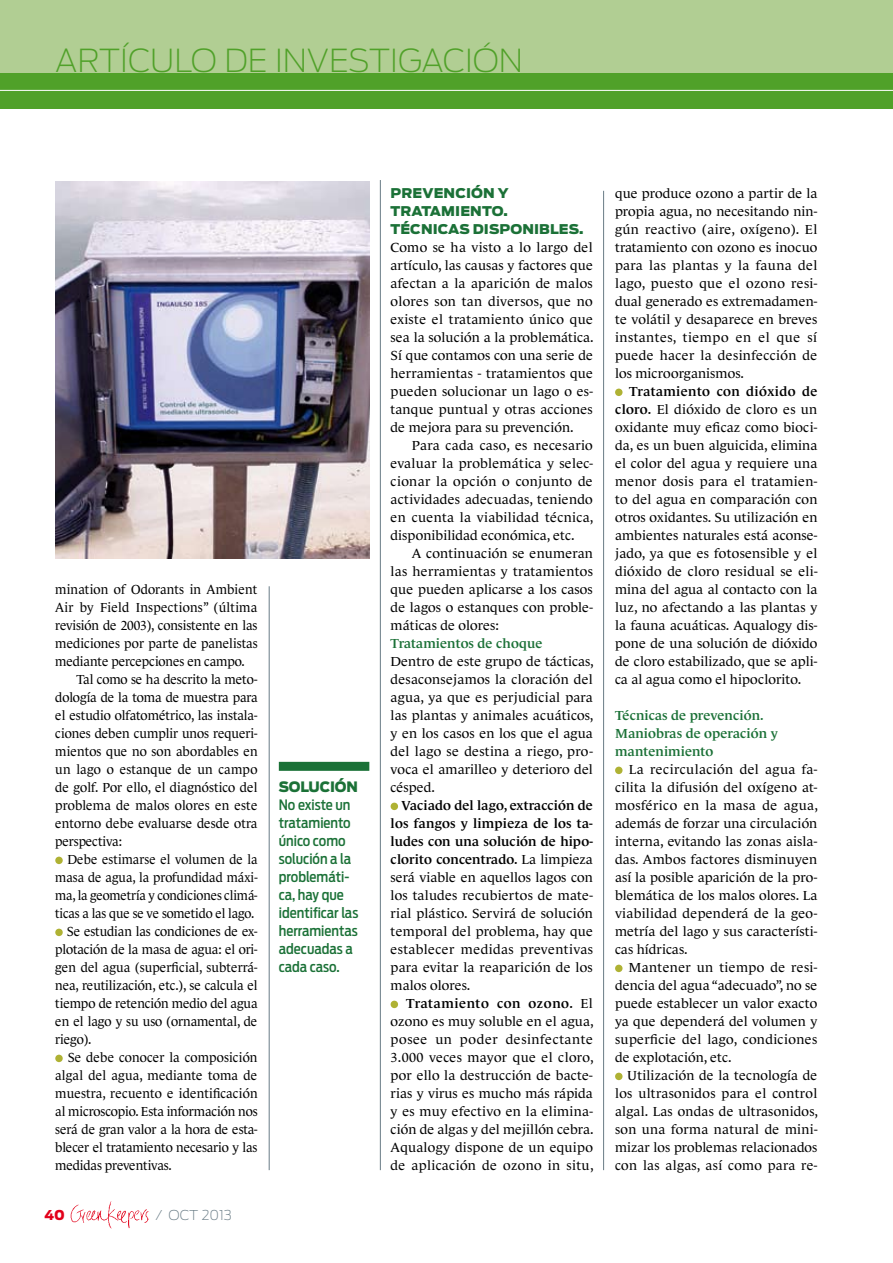
<style>
.page{position:relative;width:893px;height:1263px;background:#fff}
.page>*{position:absolute;margin:0;border:0;box-sizing:border-box;transform-origin:0 0}
.t1{font:200 31.5px "Antenna";color:#50a129}
.t2{font:500 14.25px/18px "Antenna Cond";color:#1b7137}
.t3{font:900 14.25px "Antenna";color:#1b7137;scale:.95 1}
.t4{font:200 13.5px "Antenna";color:#697c86}
.t5{font:900 13.5px "Antenna";color:#e2001a}
.t6{font:13.35px/18px "Le Monde Journal";letter-spacing:.005em;color:#000;text-align:justify}
.t7{font:13.35px "Le Monde Journal";letter-spacing:.005em;color:#000;scale:.95 1}
.t8{font:600 13.35px/18px "Le Monde Journal";letter-spacing:.005em;color:#1b7137}
.t9{font:900 13.35px/18px "Antenna";letter-spacing:.005em;color:#1b7137}
.s1{font-weight:600}
</style>
<div class="page">
<img style="left:70px;top:1201px;width:79px;height:28px">
<div style="left:0;top:0;width:893px;height:108px;background:#50a129"></div>
<div style="left:0;top:0;width:893px;height:72px;background:#b1ce93"></div>
<hr style="left:0;top:90px;width:893px;height:1px;background:#fff">
<svg style="left:55px;top:857px;width:8px;height:7px"></svg>
<svg style="left:55px;top:929px;width:8px;height:7px"></svg>
<svg style="left:55px;top:1055px;width:8px;height:7px"></svg>
<svg style="left:391px;top:803px;width:7px;height:7px"></svg>
<svg style="left:391px;top:1001px;width:7px;height:7px"></svg>
<hr style="left:603px;top:191px;width:1px;height:979px;background:#697c86">
<hr style="left:269px;top:586px;width:1px;height:584px;background:#697c86">
<hr style="left:380px;top:180px;width:1px;height:990px;background:#697c86">
<svg style="left:615px;top:389px;width:7px;height:7px"></svg>
<svg style="left:615px;top:767px;width:7px;height:7px"></svg>
<svg style="left:615px;top:965px;width:7px;height:7px"></svg>
<svg style="left:615px;top:1073px;width:7px;height:7px"></svg>
<img style="left:55px;top:182px;width:314px;height:376px">
<div style="left:279px;top:762px;width:90px;height:9px;background:#1b7137"></div>
<h1 class="t1" style="left:55px;top:42px;width:469px">ARTÍCULO DE INVESTIGACIÓN</h1>
<p class="t6" style="left:55px;top:580px;width:204px">mination of Odorants in Ambient</p>
<p class="t6" style="left:55px;top:598px;width:204px">Air by Field Inspections” (última</p>
<p class="t6" style="left:55px;top:616px;width:204px">revisión de 2003), consistente en las</p>
<p class="t6" style="left:55px;top:634px;width:204px">mediciones por parte de panelistas</p>
<p class="t6" style="left:55px;top:652px;width:191px">mediante percepciones en campo.</p>
<p class="t6" style="left:77px;top:670px;width:183px">Tal como se ha descrito la meto-</p>
<p class="t6" style="left:55px;top:688px;width:204px">dología de la toma de muestra para</p>
<p class="t6" style="left:55px;top:706px;width:204px">el estudio olfatométrico, las instala-</p>
<p class="t6" style="left:55px;top:724px;width:204px">ciones deben cumplir unos requeri-</p>
<p class="t6" style="left:55px;top:742px;width:204px">mientos que no son abordables en</p>
<p class="t6" style="left:55px;top:760px;width:204px">un lago o estanque de un campo</p>
<p class="t6" style="left:55px;top:778px;width:204px">de golf. Por ello, el diagnóstico del</p>
<p class="t6" style="left:55px;top:796px;width:204px">problema de malos olores en este</p>
<p class="t6" style="left:55px;top:814px;width:204px">entorno debe evaluarse desde otra</p>
<p class="t6" style="left:55px;top:832px;width:68px">perspectiva:</p>
<p class="t7" style="left:67px;top:852px;width:202px">Debe estimarse el volumen de la</p>
<p class="t7" style="left:55px;top:870px;width:214px">masa de agua, la profundidad máxi-</p>
<p class="t7" style="left:55px;top:888px;width:214px">ma, la geometría y condiciones climá-</p>
<p class="t7" style="left:55px;top:906px;width:211px">ticas a las que se ve sometido el lago.</p>
<p class="t6" style="left:67px;top:922px;width:192px">Se estudian las condiciones de ex-</p>
<p class="t6" style="left:55px;top:940px;width:204px">plotación de la masa de agua: el ori-</p>
<p class="t6" style="left:55px;top:958px;width:204px">gen del agua (superficial, subterrá-</p>
<p class="t6" style="left:55px;top:976px;width:204px">nea, reutilización, etc.), se calcula el</p>
<p class="t6" style="left:55px;top:994px;width:204px">tiempo de retención medio del agua</p>
<p class="t6" style="left:55px;top:1012px;width:204px">en el lago y su uso (ornamental, de</p>
<p class="t6" style="left:55px;top:1030px;width:38px">riego).</p>
<p class="t6" style="left:68px;top:1048px;width:191px">Se debe conocer la composición</p>
<p class="t6" style="left:55px;top:1066px;width:204px">algal del agua, mediante toma de</p>
<p class="t6" style="left:55px;top:1084px;width:204px">muestra, recuento e identificación</p>
<p class="t6" style="left:55px;top:1102px;width:204px">al microscopio. Esta información nos</p>
<p class="t6" style="left:55px;top:1120px;width:204px">será de gran valor a la hora de esta-</p>
<p class="t6" style="left:55px;top:1138px;width:204px">blecer el tratamiento necesario y las</p>
<p class="t6" style="left:55px;top:1156px;width:118px">medidas preventivas.</p>
<p class="t5" style="left:45px;top:1207px;width:22px">40</p>
<p class="t4" style="left:156px;top:1207px;width:78px">/ OCT 2013</p>
<p class="t3" style="left:279px;top:778px;width:85px">SOLUCIÓN</p>
<p class="t2" style="left:279px;top:796px;width:81px">No existe un tratamiento único como solución a la problemáti&shy;ca, hay que identificar las herramientas adecuadas a cada caso.</p>
<p class="t9" style="left:391px;top:184px;width:194px">PREVENCIÓN Y<br>TRATAMIENTO.<br>TÉCNICAS DISPONIBLES.</p>
<p class="t6" style="left:391px;top:238px;width:204px">Como se ha visto a lo largo del artículo, las causas y factores que afectan a la aparición de malos olores son tan diversos, que no existe el tratamiento único que sea la solución a la problemática.<br>Sí que contamos con una serie de herramientas - tratamientos que pueden solucionar un lago o es&shy;tanque puntual y otras acciones de mejora para su prevención.</p>
<p class="t6" style="left:391px;top:436px;width:204px;text-indent:21px">Para cada caso, es necesario evaluar la problemática y selec&shy;cionar la opción o conjunto de actividades adecuadas, teniendo en cuenta la viabilidad técnica, disponibilidad económica, etc.</p>
<p class="t6" style="left:391px;top:544px;width:204px;text-indent:21px">A continuación se enumeran las herramientas y tratamientos que pueden aplicarse a los casos de lagos o estanques con proble&shy;máticas de olores:</p>
<p class="t8" style="left:391px;top:634px;width:153px">Tratamientos de choque</p>
<p class="t6" style="left:391px;top:652px;width:204px">Dentro de este grupo de tácticas, desaconsejamos la cloración del agua, ya que es perjudicial para las plantas y animales acuáticos, y en los casos en los que el agua del lago se destina a riego, pro&shy;voca el amarilleo y deterioro del césped.</p>
<p class="t6" style="left:391px;top:796px;width:204px;text-indent:11px"><span class="s1">Vaciado del lago, extracción de los fangos y limpieza de los ta&shy;ludes con una solución de hipo&shy;clorito concentrado.</span> La limpieza será viable en aquellos lagos con los taludes recubiertos de mate&shy;rial plástico. Servirá de solución temporal del problema, hay que establecer medidas preventivas para evitar la reaparición de los malos olores.</p>
<p class="t6" style="left:391px;top:994px;width:204px;text-indent:16px"><span class="s1">Tratamiento con ozono.</span> El ozono es muy soluble en el agua, posee un poder desinfectante 3.000 veces mayor que el cloro, por ello la destrucción de bacte&shy;rias y virus es mucho más rápida y es muy efectivo en la elimina&shy;ción de algas y del mejillón cebra.<br>Aqualogy dispone de un equipo de aplicación de ozono in situ,</p>
<p class="t6" style="left:615px;top:184px;width:204px">que produce ozono a partir de la propia agua, no necesitando nin&shy;gún reactivo (aire, oxígeno). El tratamiento con ozono es inocuo para las plantas y la fauna del lago, puesto que el ozono resi&shy;dual generado es extremadamen&shy;te volátil y desaparece en breves instantes, tiempo en el que sí puede hacer la desinfección de los microorganismos.</p>
<p class="t6" style="left:615px;top:382px;width:204px;text-indent:14px"><span class="s1">Tratamiento con dióxido de cloro.</span> El dióxido de cloro es un oxidante muy eficaz como bioci&shy;da, es un buen alguicida, elimina el color del agua y requiere una menor dosis para el tratamien&shy;to del agua en comparación con otros oxidantes. Su utilización en ambientes naturales está aconse&shy;jado, ya que es fotosensible y el dióxido de cloro residual se eli&shy;mina del agua al contacto con la luz, no afectando a las plantas y la fauna acuáticas. Aqualogy dis&shy;pone de una solución de dióxido de cloro estabilizado, que se apli&shy;ca al agua como el hipoclorito.</p>
<p class="t8" style="left:615px;top:706px;width:164px">Técnicas de prevención.<br>Maniobras de operación y mantenimiento</p>
<p class="t6" style="left:615px;top:760px;width:204px;text-indent:14px">La recirculación del agua fa&shy;cilita la difusión del oxígeno at&shy;mosférico en la masa de agua, además de forzar una circulación interna, evitando las zonas aisla&shy;das. Ambos factores disminuyen así la posible aparición de la pro&shy;blemática de los malos olores. La viabilidad dependerá de la geo&shy;metría del lago y sus característi&shy;cas hídricas.</p>
<p class="t6" style="left:615px;top:958px;width:204px;text-indent:13px">Mantener un tiempo de resi&shy;dencia del agua “adecuado”, no se puede establecer un valor exacto ya que dependerá del volumen y superficie del lago, condiciones de explotación, etc.</p>
<p class="t6" style="left:615px;top:1066px;width:204px;text-indent:12px">Utilización de la tecnología de los ultrasonidos para el control algal. Las ondas de ultrasonidos, son una forma natural de mini&shy;mizar los problemas relacionados con las algas, así como para re-</p>
</div>
